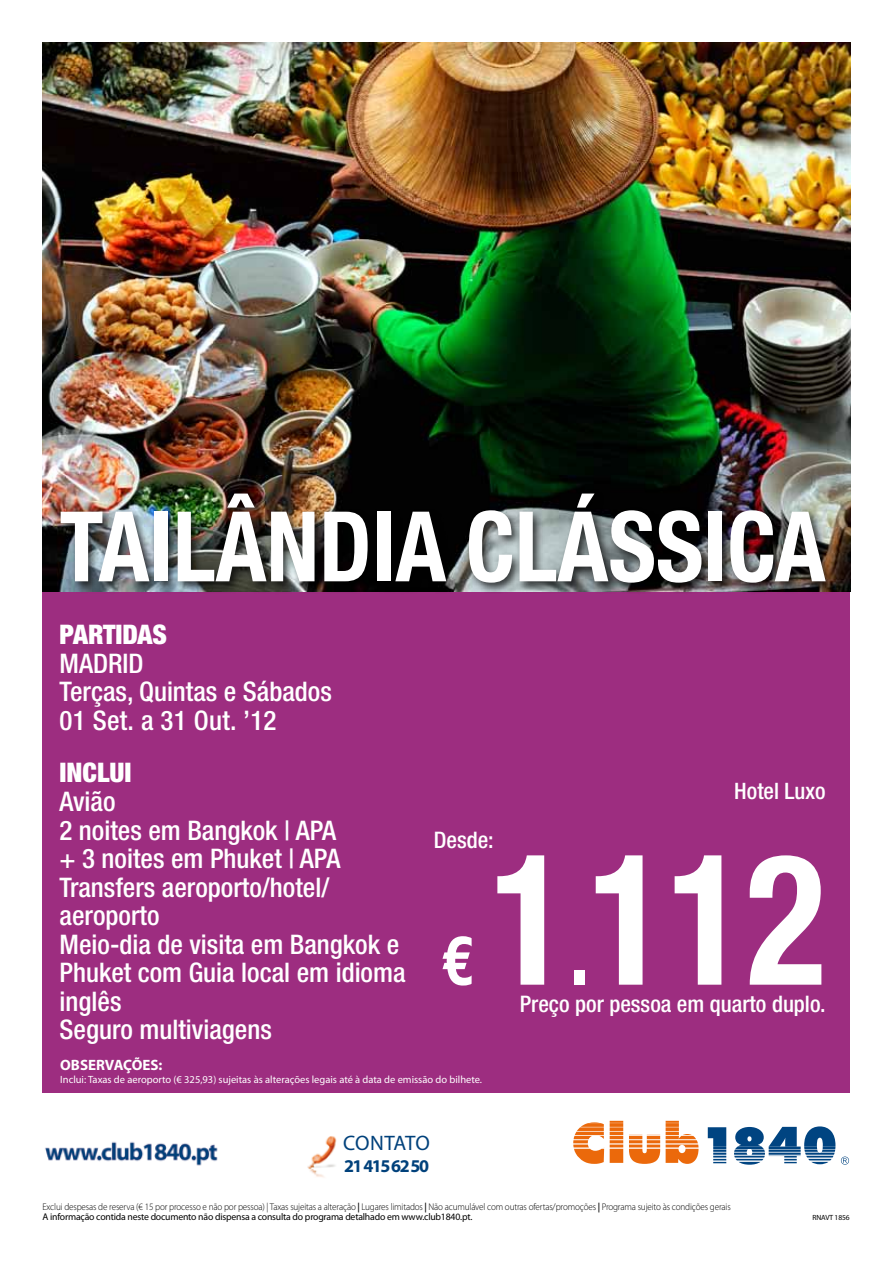
<style>
.page{position:relative;width:893px;height:1263px;background:#fff}
.page>*{position:absolute;margin:0;border:0;box-sizing:border-box;transform-origin:0 0}
.t1{font:700 condensed 182.55px "Helvetica Neue";color:#fff;scale:.9 1}
.t2{font:700 condensed 97.5px "Helvetica Neue";color:#fff;scale:.94 1}
.t3{font:700 condensed 68.55px "Helvetica Neue";color:#fff}
.t4{font:500 condensed 27px/28.5px "Helvetica Neue";color:#fff}
.t5{font:900 condensed 27px "Helvetica Neue";color:#fff}
.t6{font:500 condensed 22.8px "Helvetica Neue";color:#fff}
.t7{font:500 condensed 22.65px "Helvetica Neue";color:#fff}
.t8{font:21px "Myriad Pro";color:#00417b}
.t9{font:700 18px "Myriad Pro";letter-spacing:-.08em;color:#00417b}
.t10{font:700 15px "Myriad Pro";color:#fff}
.t11{font:10.5px "Myriad Pro";color:#fff}
.t12{font:300 9.75px/10.5px "Myriad Pro";letter-spacing:-.015em;color:#000;scale:.94 1}
.t13{font:7.5px "Myriad Pro";letter-spacing:-.02em;color:#000}
.s1{font-size:90px}
.s2{font-weight:600}
.s3{font-weight:400}
</style>
<div class="page">
<div style="left:43px;top:43px;width:807px;height:1050px;background:#9d2d80"></div>
<svg style="left:573px;top:1120px;width:277px;height:45px"></svg>
<img style="left:43px;top:43px;width:807px;height:548px">
<div style="left:57px;top:489px;width:780px;height:106px;background:#000;opacity:.75"></div>
<img style="left:45px;top:1136px;width:292px;height:42px">
<h2 class="t2" style="left:60px;top:488px;width:728px">TAILÂNDIA CLÁSSICA</h2>
<h3 class="t5" style="left:60px;top:618px;width:109px">PARTIDAS</h3>
<h3 class="t4" style="left:60px;top:649px;width:274px">Madrid<br>Terças, Quintas e Sábados<br>01 Set. a 31 Out. ’12</h3>
<h3 class="t5" style="left:60px;top:756px;width:74px">INCLUI</h3>
<h3 class="t4" style="left:60px;top:787px;width:348px">Avião<br>2 noites em Bangkok | APA<br>+ 3 noites em Phuket | APA<br>Transfers aeroporto/hotel/ aeroporto<br>Meio-dia de visita em Bangkok e<br>Phuket com Guia local em idioma inglês<br>Seguro multiviagens</h3>
<h3 class="t6" style="left:434px;top:826px;width:62px">Desde:</h3>
<h3 class="t7" style="left:734px;top:778px;width:93px">Hotel Luxo</h3>
<h3 class="t3" style="left:441px;top:919px;width:34px">€</h3>
<h1 class="t1" style="left:491px;top:809px;width:374px">1<span class="s1">.</span>112</h1>
<h3 class="t6" style="left:520px;top:990px;width:307px">Preço por pessoa em quarto duplo.</h3>
<h3 class="t10" style="left:60px;top:1055px;width:104px">OBSERVAÇÕES:</h3>
<p class="t11" style="left:60px;top:1073px;width:423px">Inclui: Taxas de aeroporto (€ 325,93) sujeitas às alterações legais até à data de emissão do bilhete.</p>
<h3 class="t8" style="left:343px;top:1130px;width:40px">contat</h3>
<h3 class="t8" style="left:416px;top:1130px;width:16px">o</h3>
<h3 class="t9" style="left:344px;top:1154px;width:86px">21 415 62 50</h3>
<p class="t12" style="left:43px;top:1201px;width:734px">Exclui despesas de reserva (€ 15 por processo e não por pessoa) | Taxas sujeitas a alteração <span class="s2">|</span> Lugares limitados <span class="s2">|</span> Não acumulável com outras ofertas/promoções <span class="s2">|</span> Programa sujeito às condições gerais<br><span class="s3">A informação contida neste documento não dispensa a consulta do programa detalhado em www.club1840.pt.</span></p>
<p class="t13" style="left:813px;top:1213px;width:38px">RNAVT 1856</p>
</div>
